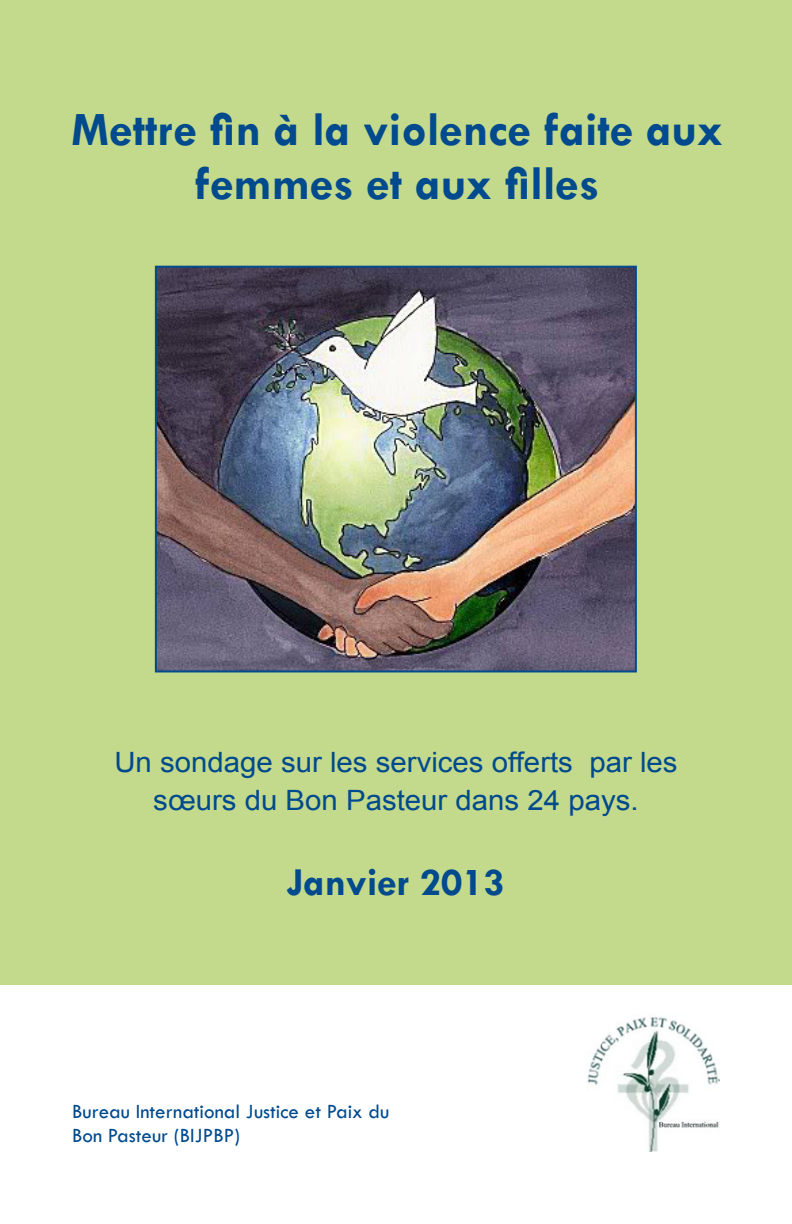
<style>
.page{position:relative;width:792px;height:1224px;background:#fff}
.page>*{position:absolute;margin:0;border:0;box-sizing:border-box;transform-origin:0 0}
.t1{font:700 48.2px/54px "Tw Cen";color:#004a8d;text-align:center}
.t2{font:700 40px "Tw Cen";color:#004a8d}
.t3{font:28px/38px "Arial";color:#004a8d;text-align:center;scale:1.05 1}
.t4{font:21px "Tw Cen";color:#004a8d}
</style>
<div class="page">
<div style="left:0;top:0;width:792px;height:984px;background:#c3d98b"></div>
<img style="left:158px;top:269px;width:476px;height:400px">
<div style="left:155px;top:266px;width:482px;height:406px;border:2px solid #004a8d"></div>
<img style="left:587px;top:1016px;width:133px;height:136px">
<p class="t1" style="left:71px;top:102px;width:653px">Mettre fin à la violence faite aux femmes et aux filles</p>
<p class="t3" style="left:114px;top:744px;width:538px">Un sondage sur les services offerts par les sœurs du Bon Pasteur dans 24 pays.</p>
<p class="t2" style="left:286px;top:859px;width:220px">Janvier 2013</p>
<p class="t4" style="left:72px;top:1098px;width:319px">Bureau International Justice et Paix du</p>
<p class="t4" style="left:72px;top:1122px;width:170px">Bon Pasteur (BIJPBP)</p>
</div>
